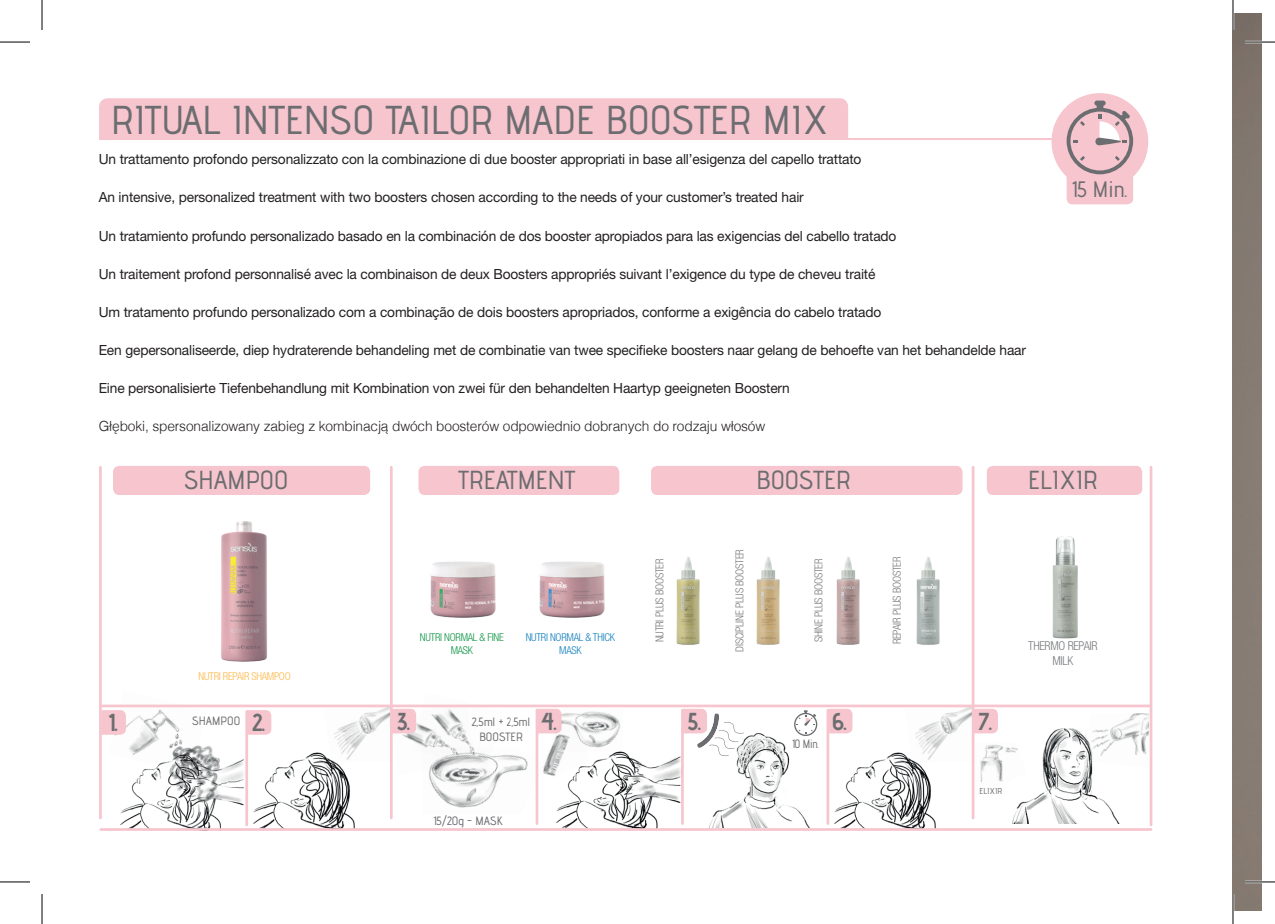
<style>
.page{position:relative;width:1275px;height:924px;background:#fff}
.page>*{position:absolute;margin:0;border:0;box-sizing:border-box;transform-origin:0 0}
.t1{font:500 40.2px "Advent Pro";color:#6c6d70}
.t2{font:500 26px "Advent Pro";color:#6c6d70}
.t3{font:700 24.4px "Advent Pro";color:#6c6d70}
.t4{font:500 22.4px "Advent Pro";color:#6c6d70}
.t5{font:14px "Helvetica Neue LT Std";letter-spacing:-.01em;color:#231f20}
.t6{font:300 14px "Helvetica";letter-spacing:-.01em;color:#231f20}
.t7{font:300 condensed 12.2px/14.8px "Helvetica Neue LT Std";letter-spacing:-.025em;color:#7a7c7f;text-align:center}
.t8{font:500 12px/14.4px "Advent Pro";color:#6c6d70;text-align:center}
.t9{font:500 12px "Advent Pro";color:#6c6d70;scale:.9 1}
.t10{font:300 condensed 11px "Helvetica Neue LT Std";letter-spacing:-.025em;color:#7a7c7f}
.t11{font:300 condensed 10.8px/13px "Helvetica Neue LT Std";letter-spacing:-.025em;color:#1280bd;text-align:center}
.t12{font:300 condensed 10.8px/13px "Helvetica Neue LT Std";letter-spacing:-.025em;color:#109647;text-align:center}
.t13{font:300 condensed 10.8px "Helvetica Neue LT Std";letter-spacing:-.025em;color:#fcb94b}
.t14{font:500 8.4px "Advent Pro";color:#6c6d70}
</style>
<div class="page">
<img style="left:1002px;top:707px;width:144px;height:116px">
<img style="left:1086px;top:712px;width:63px;height:55px">
<div style="left:99px;top:98px;width:749px;height:40px;background:#f6c5ce"></div>
<hr style="left:99px;top:138px;width:1019px;height:2px;background:#f6c5ce">
<div style="left:1051px;top:93px;width:97px;height:97px;background:#f6c5ce;border-radius:50%"></div>
<div style="left:1094px;top:100px;width:11px;height:6px;background:#6c6d70;border-radius:2px"></div>
<svg style="left:1066px;top:108px;width:67px;height:96px"></svg>
<img style="left:393px;top:707px;width:19px;height:33px">
<img style="left:412px;top:707px;width:90px;height:40px">
<img style="left:425px;top:747px;width:103px;height:61px">
<img style="left:682px;top:707px;width:144px;height:120px">
<svg style="left:794px;top:710px;width:23px;height:25px"></svg>
<img style="left:561px;top:711px;width:59px;height:28px">
<img style="left:828px;top:741px;width:108px;height:86px">
<img style="left:905px;top:707px;width:66px;height:55px">
<img style="left:120px;top:746px;width:124px;height:81px">
<img style="left:247px;top:752px;width:108px;height:75px">
<hr style="left:535px;top:709px;width:3px;height:114px;background:#f6c5ce">
<hr style="left:826px;top:709px;width:3px;height:114px;background:#f6c5ce">
<hr style="left:681px;top:709px;width:3px;height:114px;background:#f6c5ce">
<svg style="left:393px;top:708px;width:23px;height:25px"></svg>
<svg style="left:828px;top:708px;width:24px;height:25px"></svg>
<svg style="left:974px;top:708px;width:24px;height:25px"></svg>
<svg style="left:682px;top:708px;width:61px;height:47px"></svg>
<svg style="left:537px;top:708px;width:24px;height:10px"></svg>
<img style="left:324px;top:707px;width:66px;height:55px">
<img style="left:108px;top:707px;width:99px;height:66px">
<hr style="left:245px;top:711px;width:3px;height:113px;background:#f6c5ce">
<svg style="left:102px;top:709px;width:24px;height:25px"></svg>
<svg style="left:247px;top:710px;width:24px;height:24px"></svg>
<img style="left:556px;top:739px;width:126px;height:88px">
<img style="left:538px;top:718px;width:50px;height:58px">
<img style="left:1233px;top:14px;width:28px;height:895px">
<div style="left:418px;top:465px;width:201px;height:30px;background:#f6c5ce;border-radius:6px"></div>
<div style="left:651px;top:465px;width:311px;height:30px;background:#f6c5ce;border-radius:6px"></div>
<img style="left:221px;top:521px;width:46px;height:141px">
<hr style="left:99px;top:467px;width:3px;height:350px;background:#f6c5ce">
<hr style="left:390px;top:467px;width:3px;height:350px;background:#f6c5ce">
<hr style="left:971px;top:467px;width:3px;height:350px;background:#f6c5ce">
<img style="left:676px;top:557px;width:24px;height:88px">
<img style="left:756px;top:557px;width:24px;height:88px">
<img style="left:836px;top:557px;width:24px;height:88px">
<img style="left:916px;top:557px;width:24px;height:88px">
<div style="left:113px;top:465px;width:257px;height:30px;background:#f6c5ce;border-radius:6px"></div>
<div style="left:986px;top:465px;width:156px;height:30px;background:#f6c5ce;border-radius:6px"></div>
<img style="left:1052px;top:536px;width:26px;height:103px">
<img style="left:980px;top:741px;width:47px;height:55px">
<hr style="left:100px;top:704px;width:1050px;height:3px;background:#f6c5ce">
<hr style="left:101px;top:827px;width:1050px;height:3px;background:#f6c5ce">
<hr style="left:1149px;top:467px;width:3px;height:357px;background:#f6c5ce">
<img style="left:430px;top:561px;width:66px;height:57px">
<img style="left:539px;top:561px;width:66px;height:57px">
<hr style="left:1245px;top:41px;width:30px;height:2px;background:#fff">
<hr style="left:1245px;top:880px;width:30px;height:2px;background:#fff">
<hr style="left:1231px;top:0;width:3px;height:30px;background:#fff">
<hr style="left:1231px;top:893px;width:3px;height:30px;background:#fff">
<hr style="left:0;top:42px;width:30px;height:1px;background:#000">
<hr style="left:1245px;top:42px;width:30px;height:1px;background:#000">
<hr style="left:0;top:881px;width:30px;height:1px;background:#000">
<hr style="left:1245px;top:881px;width:30px;height:1px;background:#000">
<hr style="left:42px;top:0;width:1px;height:30px;background:#000">
<hr style="left:42px;top:893px;width:1px;height:30px;background:#000">
<hr style="left:1232px;top:0;width:1px;height:30px;background:#000">
<hr style="left:1232px;top:893px;width:1px;height:30px;background:#000">
<h1 class="t1" style="left:111px;top:95px;width:718px">RITUAL INTENSO TAILOR MADE BOOSTER MIX</h1>
<p class="t5" style="left:99px;top:151px;width:764px">Un trattamento profondo personalizzato con la combinazione di due booster appropriati in base all’esigenza del capello trattato</p>
<p class="t5" style="left:99px;top:189px;width:706px">An intensive, personalized treatment with two boosters chosen according to the needs of your customer’s treated hair</p>
<p class="t5" style="left:99px;top:227px;width:799px">Un tratamiento profundo personalizado basado en la combinación de dos booster apropiados para las exigencias del cabello tratado</p>
<p class="t5" style="left:99px;top:265px;width:778px">Un traitement profond personnalisé avec la combinaison de deux Boosters appropriés suivant l’exigence du type de cheveu traité</p>
<p class="t5" style="left:99px;top:303px;width:784px">Um tratamento profundo personalizado com a combinação de dois boosters apropriados, conforme a exigência do cabelo tratado</p>
<p class="t5" style="left:99px;top:341px;width:928px">Een gepersonaliseerde, diep hydraterende behandeling met de combinatie van twee specifieke boosters naar gelang de behoefte van het behandelde haar</p>
<p class="t5" style="left:99px;top:379px;width:692px">Eine personalisierte Tiefenbehandlung mit Kombination von zwei für den behandelten Haartyp geeigneten Boostern</p>
<p class="t6" style="left:99px;top:414px;width:668px">Głęboki, spersonalizowany zabieg z kombinacją dwóch boosterów odpowiednio dobranych do rodzaju włosów</p>
<h3 class="t4" style="left:1072px;top:175px;width:57px">15 Min.</h3>
<h2 class="t2" style="left:184px;top:464px;width:106px">SHAMPOO</h2>
<h2 class="t2" style="left:1028px;top:464px;width:71px">ELIXIR</h2>
<h2 class="t2" style="left:458px;top:464px;width:118px">TREATMENT</h2>
<h2 class="t2" style="left:756px;top:464px;width:96px">BOOSTER</h2>
<p class="t13" style="left:199px;top:669px;width:94px">NUTRI REPAIR SHAMPOO</p>
<h3 class="t3" style="left:109px;top:707px;width:11px">1.</h3>
<h3 class="t3" style="left:252px;top:707px;width:15px">2.</h3>
<p class="t8" style="left:192px;top:713px;width:50px">SHAMPOO</p>
<p class="t12" style="left:420px;top:630px;width:85px">NUTRI NORMAL &amp; FINE<br>MASK</p>
<p class="t11" style="left:526px;top:630px;width:91px">NUTRI NORMAL &amp; THICK<br>MASK</p>
<p class="t10" style="left:653px;top:642px;width:85px;rotate:-90deg">NUTRI PLUS BOOSTER</p>
<p class="t10" style="left:733px;top:651px;width:104px;rotate:-90deg">DISCIPLINE PLUS BOOSTER</p>
<p class="t10" style="left:812px;top:642px;width:85px;rotate:-90deg">SHINE PLUS BOOSTER</p>
<p class="t10" style="left:890px;top:644px;width:89px;rotate:-90deg">REPAIR PLUS BOOSTER</p>
<h3 class="t3" style="left:397px;top:706px;width:15px">3.</h3>
<h3 class="t3" style="left:541px;top:706px;width:18px">4.</h3>
<h3 class="t3" style="left:688px;top:706px;width:15px">5.</h3>
<h3 class="t3" style="left:833px;top:706px;width:16px">6.</h3>
<h3 class="t3" style="left:978px;top:706px;width:16px">7.</h3>
<p class="t8" style="left:472px;top:714px;width:60px">2,5ml + 2,5ml<br>BOOSTER</p>
<p class="t9" style="left:792px;top:736px;width:31px">10 Min.</p>
<p class="t8" style="left:434px;top:813px;width:70px">15/20g - MASK</p>
<p class="t14" style="left:979px;top:785px;width:24px">ELIXIR</p>
<p class="t7" style="left:1028px;top:638px;width:71px">THERMO REPAIR<br>MILK</p>
</div>
